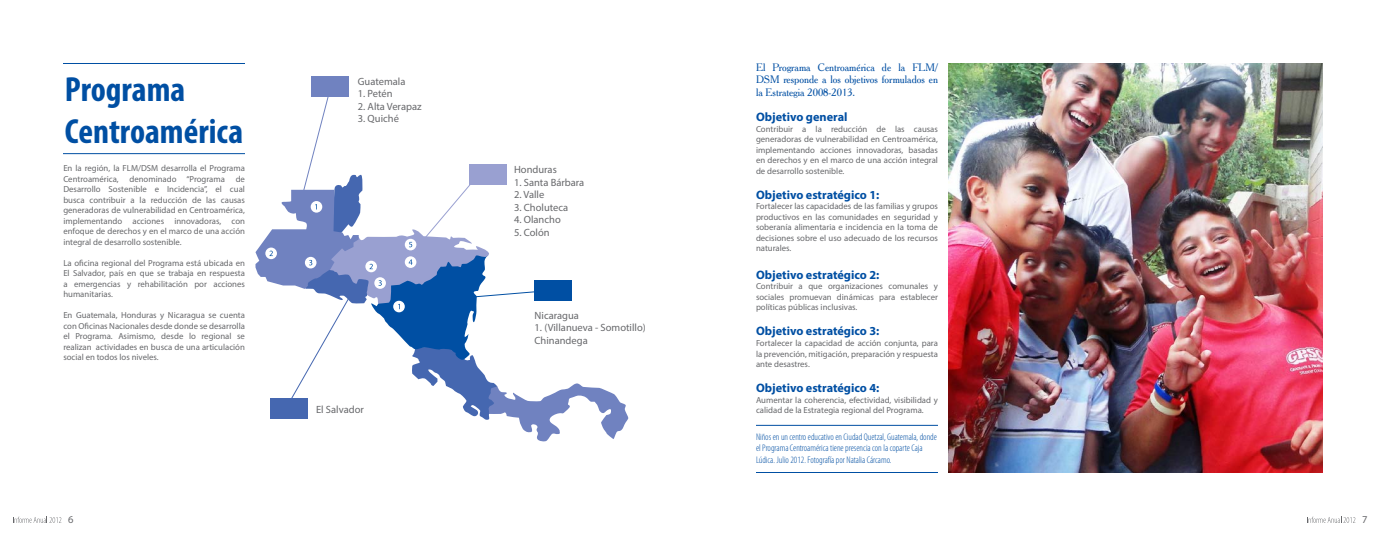
<style>
.page{position:relative;width:1386px;height:536px;background:#fff}
.page>*{position:absolute;margin:0;border:0;box-sizing:border-box;transform-origin:0 0}
.t1{font:700 condensed 35px/42px "Myriad Pro";color:#004fa3}
.t2{font:700 12.25px "Myriad Pro";color:#004fa3}
.t3{font:10.5px/12.6px "Myriad Pro";color:#67686b}
.t4{font:10.5px/12.6px "Cheltenham BT";color:#004fa3;text-align:justify}
.t5{font:300 condensed 9.62px/11.5px "Myriad Pro";color:#004fa3}
.t6{font:8.75px/10.5px "Myriad Pro";color:#67686b;text-align:justify}
</style>
<div class="page">
<svg style="left:13px;top:516px;width:48px;height:6px"></svg>
<svg style="left:1307px;top:516px;width:48px;height:6px"></svg>
<hr style="left:63px;top:63px;width:182px;height:1px;background:#004fa3">
<hr style="left:63px;top:153px;width:182px;height:1px;background:#004fa3">
<div style="left:311px;top:77px;width:38px;height:20px;background:#7082c0"></div>
<img style="left:948px;top:63px;width:375px;height:409px">
<hr style="left:756px;top:425px;width:182px;height:1px;background:#004fa3">
<hr style="left:756px;top:472px;width:182px;height:1px;background:#004fa3">
<svg style="left:255px;top:97px;width:373px;height:344px"></svg>
<h1 class="t1" style="left:65px;top:68px;width:180px">Programa<br>Centroamérica</h1>
<p class="t6" style="left:63px;top:163px;width:183px">En la región, la FLM/DSM desarrolla el Programa Centroamérica, denominado “Programa de Desarrollo Sostenible e Incidencia”, el cual busca contribuir a la reducción de las causas generadoras de vulnerabilidad en Centroamérica, implementando acciones innovadoras, con enfoque de derechos y en el marco de una acción integral de desarrollo sostenible.</p>
<p class="t6" style="left:63px;top:257px;width:183px">La oficina regional del Programa está ubicada en El Salvador, país en que se trabaja en respuesta a emergencias y rehabilitación por acciones humanitarias.</p>
<p class="t6" style="left:63px;top:310px;width:183px">En Guatemala, Honduras y Nicaragua se cuenta con Oficinas Nacionales desde donde se desarrolla el Programa. Asimismo, desde lo regional se realizan actividades en busca de una articulación social en todos los niveles.</p>
<p class="t3" style="left:358px;top:75px;width:49px">Guatemala</p>
<p class="t3" style="left:358px;top:87px;width:36px">1. Petén</p>
<p class="t3" style="left:358px;top:100px;width:65px">2. Alta Verapaz</p>
<p class="t3" style="left:358px;top:112px;width:43px">3. Quiché</p>
<p class="t3" style="left:316px;top:402px;width:49px">El Salvador</p>
<p class="t3" style="left:514px;top:163px;width:44px">Honduras</p>
<p class="t3" style="left:514px;top:175px;width:72px">1. Santa Bárbara</p>
<p class="t3" style="left:514px;top:188px;width:32px">2. Valle</p>
<p class="t3" style="left:514px;top:201px;width:56px">3. Choluteca</p>
<p class="t3" style="left:514px;top:213px;width:48px">4. Olancho</p>
<p class="t3" style="left:514px;top:226px;width:37px">5. Colón</p>
<p class="t3" style="left:535px;top:308px;width:46px">Nicaragua</p>
<p class="t3" style="left:535px;top:321px;width:113px">1. (Villanueva - Somotillo)<br>Chinandega</p>
<p class="t4" style="left:756px;top:60px;width:183px">El Programa Centroamérica de la FLM/ DSM responde a los objetivos formulados en la Estrategia 2008-2013.</p>
<h2 class="t2" style="left:756px;top:109px;width:93px">Objetivo general</h2>
<p class="t6" style="left:756px;top:123px;width:184px">Contribuir a la reducción de las causas generadoras de vulnerabilidad en Centroamérica, implementando acciones innovadoras, basadas en derechos y en el marco de una acción integral de desarrollo sostenible.</p>
<h2 class="t2" style="left:756px;top:187px;width:125px">Objetivo estratégico 1:</h2>
<p class="t6" style="left:756px;top:201px;width:184px">Fortalecer las capacidades de las familias y grupos productivos en las comunidades en seguridad y soberanía alimentaria e incidencia en la toma de decisiones sobre el uso adecuado de los recursos naturales.</p>
<h2 class="t2" style="left:756px;top:266px;width:125px">Objetivo estratégico 2:</h2>
<p class="t6" style="left:756px;top:281px;width:184px">Contribuir a que organizaciones comunales y sociales promuevan dinámicas para establecer políticas públicas inclusivas.</p>
<h2 class="t2" style="left:756px;top:323px;width:125px">Objetivo estratégico 3:</h2>
<p class="t6" style="left:756px;top:337px;width:184px">Fortalecer la capacidad de acción conjunta, para la prevención, mitigación, preparación y respuesta ante desastres.</p>
<h2 class="t2" style="left:756px;top:380px;width:125px">Objetivo estratégico 4:</h2>
<p class="t6" style="left:756px;top:394px;width:183px">Aumentar la coherencia, efectividad, visibilidad y calidad de la Estrategia regional del Programa.</p>
<p class="t5" style="left:756px;top:430px;width:183px">Niños en un centro educativo en Ciudad Quetzal, Guatemala, donde el Programa Centroamérica tiene presencia con la coparte Caja<br>Lúdica. Julio 2012. Fotografía por Natalia Cárcamo.</p>
<p class="t3" style="left:68px;top:513px;width:7px">6</p>
<p class="t3" style="left:1362px;top:513px;width:7px">7</p>
</div>
